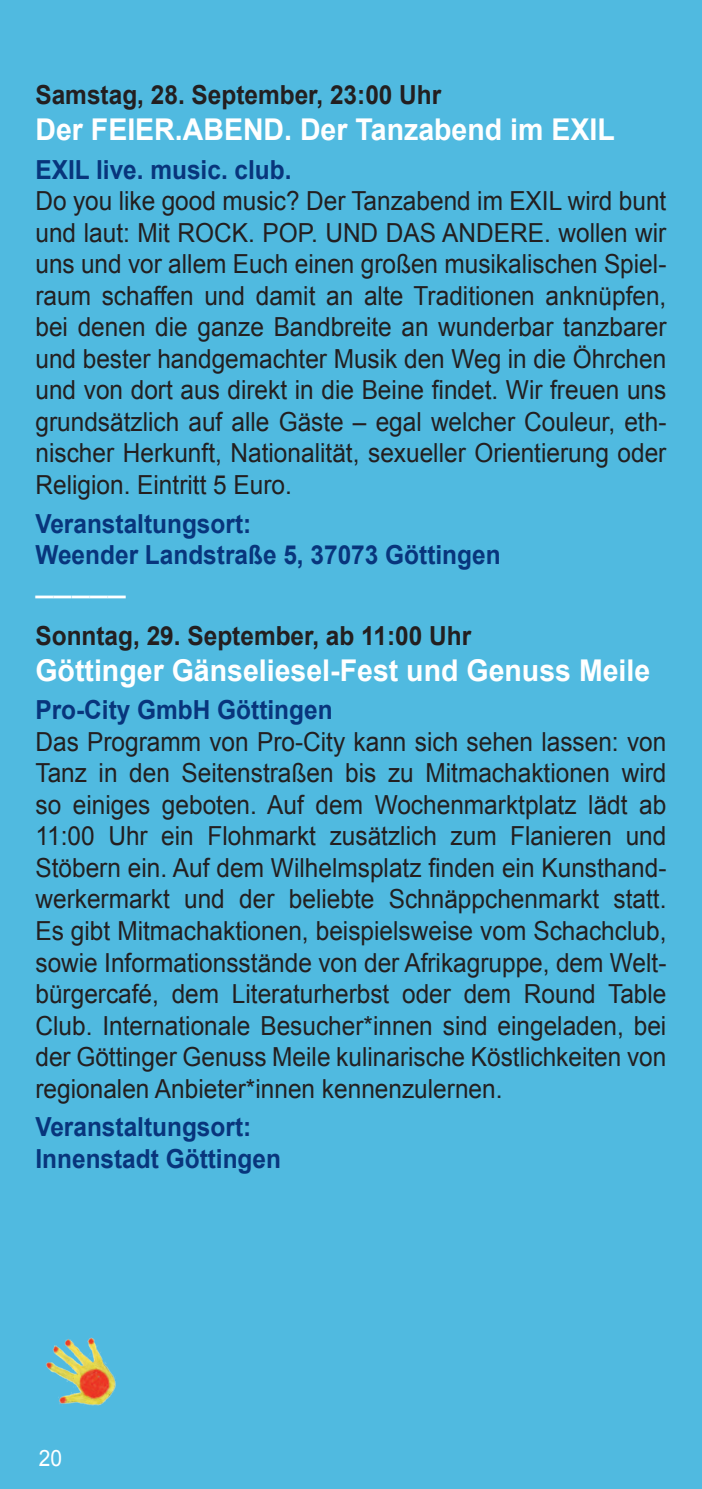
<style>
.page{position:relative;width:702px;height:1489px;background:#fff}
.page>*{position:absolute;margin:0;border:0;box-sizing:border-box;transform-origin:0 0}
.t1{font:35px "Arial";color:#fff;scale:.93 1}
.ü2{font:700 30px "Arial";color:#fff;scale:.95 1}
.t2{font:26.25px/31.5px "Arial";color:#231f20;text-align:justify;scale:.93 1}
.t3{font:700 26.25px "Arial";color:#08357c;scale:.93 1}
.t4{font:700 26.25px "Arial";color:#231f20;scale:.93 1}
.t5{font:22.5px "Arial";color:#fff;scale:.93 1}
</style>
<div class="page">
<div style="left:0;top:0;width:702px;height:1488px;background:#50bae0"></div>
<img style="left:46px;top:1337px;width:70px;height:69px">
<p class="t4" style="left:35px;top:77px;width:438px">Samstag, 28. September, 23:00 Uhr</p>
<p class="ü2" style="left:35px;top:110px;width:611px">Der FEIER.ABEND. Der Tanzabend im EXIL</p>
<p class="t3" style="left:35px;top:152px;width:277px">EXIL live. music. club.</p>
<p class="t2" style="left:35px;top:186px;width:680px">Do you like good music? Der Tanzabend im EXIL wird bunt und laut: Mit ROCK. POP. UND DAS ANDERE. wollen wir uns und vor allem Euch einen großen musikalischen Spiel&shy;raum schaffen und damit an alte Traditionen anknüpfen, bei denen die ganze Bandbreite an wunderbar tanzbarer und bester handgemachter Musik den Weg in die Öhrchen und von dort aus direkt in die Beine findet. Wir freuen uns grundsätzlich auf alle Gäste – egal welcher Couleur, eth&shy;nischer Herkunft, Nationalität, sexueller Orientierung oder Religion. Eintritt 5 Euro.</p>
<p class="t3" style="left:35px;top:506px;width:233px">Veranstaltungsort:</p>
<p class="t3" style="left:35px;top:537px;width:501px">Weender Landstraße 5, 37073 Göttingen</p>
<p class="t1" style="left:35px;top:571px;width:99px">–––––</p>
<p class="t4" style="left:35px;top:618px;width:470px">Sonntag, 29. September, ab 11:00 Uhr</p>
<p class="ü2" style="left:35px;top:650px;width:648px">Göttinger Gänseliesel-Fest und Genuss Meile</p>
<p class="t3" style="left:35px;top:692px;width:321px">Pro-City GmbH Göttingen</p>
<p class="t2" style="left:35px;top:726px;width:680px">Das Programm von Pro-City kann sich sehen lassen: von Tanz in den Seitenstraßen bis zu Mitmachaktionen wird so einiges geboten. Auf dem Wochenmarktplatz lädt ab 11:00 Uhr ein Flohmarkt zusätzlich zum Flanieren und Stöbern ein. Auf dem Wilhelmsplatz finden ein Kunsthand&shy;werkermarkt und der beliebte Schnäppchenmarkt statt.<br>Es gibt Mitmachaktionen, beispielsweise vom Schachclub, sowie Informationsstände von der Afrikagruppe, dem Welt&shy;bürgercafé, dem Literaturherbst oder dem Round Table Club. Internationale Besucher*innen sind eingeladen, bei der Göttinger Genuss Meile kulinarische Köstlichkeiten von regionalen Anbieter*innen kennenzulernen.</p>
<p class="t3" style="left:35px;top:1109px;width:233px">Veranstaltungsort:</p>
<p class="t3" style="left:35px;top:1140px;width:265px">Innenstadt Göttingen</p>
<p class="t5" style="left:39px;top:1442px;width:27px">20</p>
</div>
